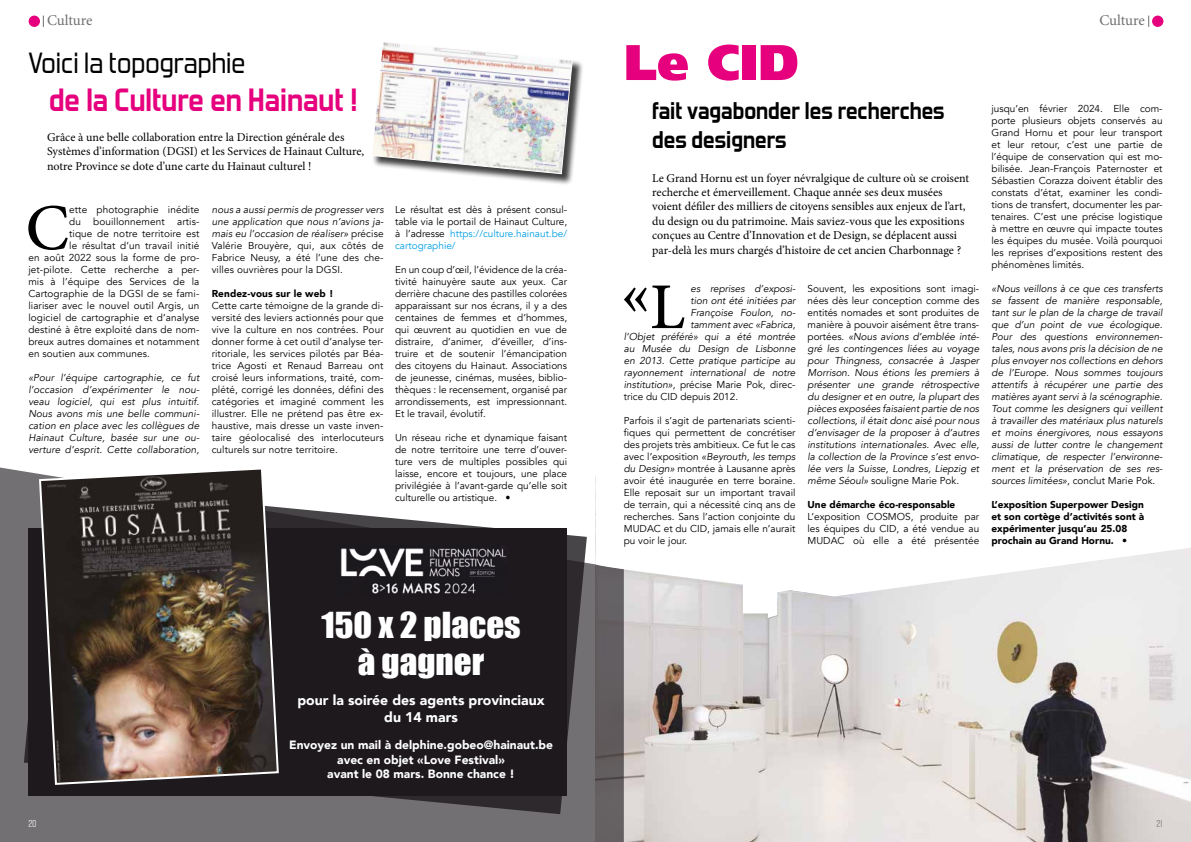
<style>
.page{position:relative;width:1191px;height:842px;background:#fff}
.page>*{position:absolute;margin:0;border:0;box-sizing:border-box;transform-origin:0 0}
.t1{font:500 65.4px "Minion Pro";color:#000}
.t2{font:900 50px "Frutiger";color:#e6007d}
.t3{font:32.9px/37px "Impact";color:#fff;text-align:center;scale:1.06 1}
.t4{font:700 32px "Forgotten Futurist Rg";color:#e6007d}
.t5{font:29px "Forgotten Futurist Rg";color:#000}
.t6{font:700 24px/28.8px "Forgotten Futurist Rg";color:#000}
.t7{font:15px "Minion Pro";letter-spacing:-.01em;color:#706f6f}
.t8{font:900 14px/16.8px "Avenir";color:#fff;text-align:center}
.t9{font:12px/14.4px "Minion Pro";color:#000}
.t10{font:900 12px/14.4px "Avenir";color:#fff;text-align:center}
.t11{font:10px/12px "Avenir";letter-spacing:.01em;color:#000;text-align:justify}
.t12{font:italic 10px/12px "Avenir";color:#000;text-align:justify}
.t13{font:900 10px/12px "Avenir";color:#000}
.t14{font:10px "Rift";color:#706f6f}
.t15{font:10px "Rift";color:#fff}
.s1{font-style:italic}
.s2{color:#009fe3}
.s3{font-style:normal}
.s4{font-weight:400}
</style>
<div class="page">
<div style="left:1152px;top:16px;width:11px;height:11px;background:#e6007d;border-radius:50%"></div>
<img style="left:624px;top:618px;width:567px;height:224px">
<svg style="left:0;top:467px;width:624px;height:375px;fill:#727072"></svg>
<svg style="left:24px;top:485px;width:563px;height:329px"></svg>
<svg style="left:595px;top:467px;width:596px;height:151px"></svg>
<div style="left:372px;top:42px;width:212px;height:143px;background:#000;opacity:.75"></div>
<img style="left:372px;top:42px;width:201px;height:133px">
<div style="left:29px;top:16px;width:11px;height:11px;background:#e6007d;border-radius:50%"></div>
<div style="left:28px;top:528px;width:539px;height:267px;background:#1d191d"></div>
<img style="left:38px;top:467px;width:242px;height:318px">
<img style="left:341px;top:548px;width:166px;height:46px">
<h3 class="t7" style="left:47px;top:10px;width:47px">Culture</h3>
<h3 class="t5" style="left:28px;top:45px;width:219px">Voici la topographie</h3>
<h3 class="t4" style="left:49px;top:81px;width:310px">de la Culture en Hainaut !</h3>
<p class="t9" style="left:47px;top:130px;width:319px">Grâce à une belle collaboration entre la Direction générale des<br>Systèmes d’information (DGSI) et les Services de Hainaut Culture, notre Province se dote d’une carte du Hainaut culturel !</p>
<h1 class="t1" style="left:26px;top:184px;width:45px">C</h1>
<p class="t11" style="left:69px;top:204px;width:132px">ette photographie inédite</p>
<p class="t11" style="left:212px;top:204px;width:173px"><span class="s1">nous a aussi permis de progresser vers une application que nous n’avions ja&shy;mais eu l’occasion de réaliser»</span> précise Valérie Brouyère, qui, aux côtés de Fabrice Neusy, a été l’une des che&shy;villes ouvrières pour la DGSI.</p>
<p class="t13" style="left:212px;top:287px;width:123px">Rendez-vous sur le web !</p>
<p class="t11" style="left:212px;top:300px;width:173px">Cette carte témoigne de la grande di&shy;versité des leviers actionnés pour que vive la culture en nos contrées. Pour donner forme à cet outil d’analyse ter&shy;ritoriale, les services pilotés par Béa&shy;trice Agosti et Renaud Barreau ont croisé leurs informations, traité, com&shy;plété, corrigé les données, défini des catégories et imaginé comment les illustrer. Elle ne prétend pas être ex&shy;haustive, mais dresse un vaste inven&shy;taire géolocalisé des interlocuteurs culturels sur notre territoire.</p>
<p class="t11" style="left:69px;top:216px;width:132px">du bouillonnement artis-</p>
<p class="t11" style="left:69px;top:228px;width:132px">tique de notre territoire est</p>
<p class="t11" style="left:69px;top:240px;width:132px">le résultat d’un travail initié</p>
<p class="t11" style="left:28px;top:252px;width:173px">en août 2022 sous la forme de pro-</p>
<p class="t11" style="left:28px;top:264px;width:173px">jet-pilote. Cette recherche a per-</p>
<p class="t11" style="left:28px;top:276px;width:173px">mis à l’équipe des Services de la</p>
<p class="t11" style="left:28px;top:288px;width:173px">Cartographie de la DGSI de se fami-</p>
<p class="t11" style="left:28px;top:300px;width:173px">liariser avec le nouvel outil Argis, un</p>
<p class="t11" style="left:28px;top:312px;width:173px">logiciel de cartographie et d’analyse</p>
<p class="t11" style="left:28px;top:324px;width:173px">destiné à être exploité dans de nom-</p>
<p class="t11" style="left:28px;top:336px;width:173px">breux autres domaines et notamment</p>
<p class="t11" style="left:28px;top:348px;width:123px">en soutien aux communes.</p>
<p class="t12" style="left:28px;top:372px;width:173px">«Pour l’équipe cartographie, ce fut l’occasion d’expérimenter le nou&shy;veau logiciel, qui est plus intuitif.<br>Nous avons mis une belle communi&shy;cation en place avec les collègues de Hainaut Culture, basée sur une ou&shy;verture d’esprit. Cette collaboration,</p>
<p class="t11" style="left:395px;top:204px;width:173px">Le résultat est dès à présent consul&shy;table via le portail de Hainaut Culture, à l’adresse <span class="s2">https://culture.hainaut.be/ cartographie/</span></p>
<p class="t11" style="left:395px;top:264px;width:173px">En un coup d’œil, l’évidence de la créa&shy;tivité hainuyère saute aux yeux. Car derrière chacune des pastilles colorées apparaissant sur nos écrans, il y a des centaines de femmes et d’hommes, qui œuvrent au quotidien en vue de distraire, d’animer, d’éveiller, d’ins&shy;truire et de soutenir l’émancipation des citoyens du Hainaut. Associations de jeunesse, cinémas, musées, biblio&shy;thèques : le recensement, organisé par arrondissements, est impressionnant.<br>Et le travail, évolutif.</p>
<p class="t11" style="left:395px;top:432px;width:173px">Un réseau riche et dynamique faisant de notre territoire une terre d’ouver&shy;ture vers de multiples possibles qui laisse, encore et toujours, une place privilégiée à l’avant-garde qu’elle soit culturelle ou artistique. •</p>
<h3 class="t3" style="left:321px;top:606px;width:189px">150 x 2 places à gagner</h3>
<p class="t15" style="left:28px;top:816px;width:10px">20</p>
<h3 class="t8" style="left:297px;top:691px;width:249px">pour la soirée des agents provinciaux du 14 mars</h3>
<p class="t10" style="left:289px;top:737px;width:265px">Envoyez un mail à delphine.gobeo@hainaut.be avec en objet «Love Festival»<br>avant le 08 mars. Bonne chance !</p>
<h2 class="t2" style="left:624px;top:32px;width:177px">Le CID</h2>
<h3 class="t6" style="left:652px;top:96px;width:294px">fait vagabonder les recherches des designers</h3>
<p class="t9" style="left:652px;top:171px;width:318px">Le Grand Hornu est un foyer névralgique de culture où se croisent recherche et émerveillement. Chaque année ses deux musées voient défiler des milliers de citoyens sensibles aux enjeux de l’art, du design ou du patrimoine. Mais saviez-vous que les expositions conçues au Centre d’Innovation et de Design, se déplacent aussi par-delà les murs chargés d’histoire de cet ancien Charbonnage ?</p>
<h1 class="t1" style="left:620px;top:256px;width:66px">«L</h1>
<p class="t12" style="left:690px;top:283px;width:107px">es reprises d’exposi-</p>
<p class="t12" style="left:690px;top:295px;width:107px">tion ont été initiées par</p>
<p class="t12" style="left:690px;top:307px;width:107px">Françoise Foulon, no-</p>
<p class="t12" style="left:690px;top:319px;width:107px">tamment avec «Fabrica,</p>
<p class="t12" style="left:624px;top:331px;width:173px">l’Objet préféré» qui a été montrée</p>
<p class="t12" style="left:624px;top:343px;width:173px">au Musée du Design de Lisbonne</p>
<p class="t12" style="left:624px;top:355px;width:173px">en 2013. Cette pratique participe au</p>
<p class="t12" style="left:624px;top:367px;width:173px">rayonnement international de notre</p>
<p class="t11" style="left:624px;top:379px;width:173px"><span class="s1">institution»,</span> précise Marie Pok, direc-</p>
<p class="t11" style="left:624px;top:391px;width:116px">trice du CID depuis 2012.</p>
<p class="t11" style="left:624px;top:415px;width:173px">Parfois il s’agit de partenariats scienti&shy;fiques qui permettent de concrétiser des projets très ambitieux. Ce fut le cas avec l’exposition <span class="s1">«Beyrouth, les temps du Design»</span> montrée à Lausanne après avoir été inaugurée en terre boraine.<br>Elle reposait sur un important travail de terrain, qui a nécessité cinq ans de recherches. Sans l’action conjointe du MUDAC et du CID, jamais elle n’aurait pu voir le jour.</p>
<p class="t12" style="left:807px;top:283px;width:173px"><span class="s3">Souvent, les expositions sont imagi&shy;nées dès leur conception comme des entités nomades et sont produites de manière à pouvoir aisément être trans&shy;portées.</span> «Nous avions d’emblée inté&shy;gré les contingences liées au voyage pour Thingness, consacrée à Jasper Morrison. Nous étions les premiers à présenter une grande rétrospective du designer et en outre, la plupart des pièces exposées faisaient partie de nos collections, il était donc aisé pour nous d’envisager de la proposer à d’autres institutions internationales. Avec elle, la collection de la Province s’est envo&shy;lée vers la Suisse, Londres, Liepzig et même Séoul» <span class="s3">souligne Marie Pok.</span></p>
<p class="t13" style="left:807px;top:498px;width:149px">Une démarche éco-responsable</p>
<p class="t11" style="left:807px;top:511px;width:173px">L’exposition COSMOS, produite par les équipes du CID, a été vendue au MUDAC où elle a été présentée</p>
<h3 class="t7" style="left:1099px;top:10px;width:47px">Culture</h3>
<p class="t11" style="left:991px;top:103px;width:173px">jusqu’en février 2024. Elle com&shy;porte plusieurs objets conservés au Grand Hornu et pour leur transport et leur retour, c’est une partie de l’équipe de conservation qui est mo&shy;bilisée. Jean-François Paternoster et Sébastien Corazza doivent établir des constats d’état, examiner les condi&shy;tions de transfert, documenter les par&shy;tenaires. C’est une précise logistique à mettre en œuvre qui impacte toutes les équipes du musée. Voilà pourquoi les reprises d’expositions restent des phénomènes limités.</p>
<p class="t12" style="left:991px;top:283px;width:173px">«Nous veillons à ce que ces transferts se fassent de manière responsable, tant sur le plan de la charge de travail que d’un point de vue écologique.<br>Pour des questions environnemen&shy;tales, nous avons pris la décision de ne plus envoyer nos collections en dehors de l’Europe. Nous sommes toujours attentifs à récupérer une partie des matières ayant servi à la scénographie.<br>Tout comme les designers qui veillent à travailler des matériaux plus naturels et moins énergivores, nous essayons aussi de lutter contre le changement climatique, de respecter l’environne&shy;ment et la préservation de ses res&shy;sources limitées»<span class="s3">, conclut Marie Pok.</span></p>
<p class="t13" style="left:991px;top:498px;width:154px">L’exposition Superpower Design et son cortège d’activités sont à expérimenter jusqu’au 25.08 prochain au Grand Hornu. <span class="s4">•</span></p>
<p class="t9" style="left:1124px;top:454px;width:6px">`</p>
<p class="t14" style="left:1156px;top:816px;width:8px">21</p>
</div>
